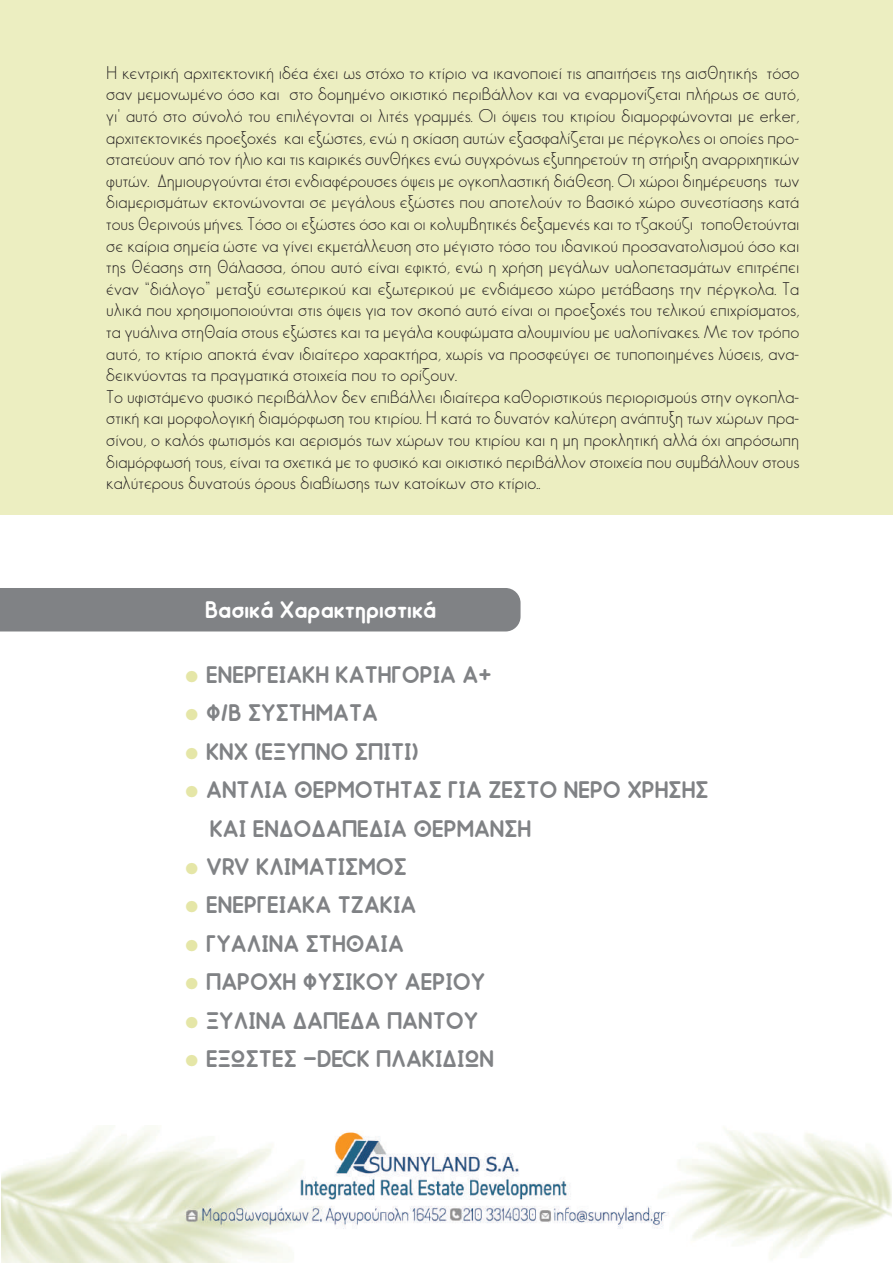
<style>
.page{position:relative;width:893px;height:1263px;background:#fff}
.page>*{position:absolute;margin:0;border:0;box-sizing:border-box;transform-origin:0 0}
.t1{font:700 24px/38.4px "Aka Acid Odin";color:#808285}
.t2{font:700 24px "Aka Acid Odin";color:#fff}
.t3{font:300 18px/21.6px "Aka Acid Geosans";color:#231f20}
.s1{font-family:"PFDIN Text Cond Pro";font-weight:400;font-size:18px;color:#e5e6a7}
</style>
<div class="page">
<div style="left:0;top:0;width:893px;height:514px;background:#eceec1"></div>
<div style="left:0;top:588px;width:521px;height:43px;background:#808285"></div>
<img style="left:1px;top:1127px;width:890px;height:136px">
<p class="t3" style="left:106px;top:63px;width:695px">Η κεντρική αρχιτεκτονική ιδέα έχει ως στόχο το κτίριο να ικανοποιεί τις απαιτήσεις της αισθητικής τόσο σαν μεμονωμένο όσο και στο δομημένο οικιστικό περιβάλλον και να εναρμονίζεται πλήρως σε αυτό, γι' αυτό στο σύνολό του επιλέγονται οι λιτές γραμμές. Οι όψεις του κτιρίου διαμορφώνονται με erker, αρχιτεκτονικές προεξοχές και εξώστες, ενώ η σκίαση αυτών εξασφαλίζεται με πέργκολες οι οποίες προ&shy;στατεύουν από τον ήλιο και τις καιρικές συνθήκες ενώ συγχρόνως εξυπηρετούν τη στήριξη αναρριχητικών φυτών. Δημιουργούνται έτσι ενδιαφέρουσες όψεις με ογκοπλαστική διάθεση. Οι χώροι διημέρευσης των διαμερισμάτων εκτονώνονται σε μεγάλους εξώστες που αποτελούν το βασικό χώρο συνεστίασης κατά τους θερινούς μήνες. Τόσο οι εξώστες όσο και οι κολυμβητικές δεξαμενές και το τζακούζι τοποθετούνται σε καίρια σημεία ώστε να γίνει εκμετάλλευση στο μέγιστο τόσο του ιδανικού προσανατολισμού όσο και της θέασης στη θάλασσα, όπου αυτό είναι εφικτό, ενώ η χρήση μεγάλων υαλοπετασμάτων επιτρέπει έναν “διάλογο” μεταξύ εσωτερικού και εξωτερικού με ενδιάμεσο χώρο μετάβασης την πέργκολα. Τα υλικά που χρησιμοποιούνται στις όψεις για τον σκοπό αυτό είναι οι προεξοχές του τελικού επιχρίσματος, τα γυάλινα στηθαία στους εξώστες και τα μεγάλα κουφώματα αλουμινίου με υαλοπίνακες. Με τον τρόπο αυτό, το κτίριο αποκτά έναν ιδιαίτερο χαρακτήρα, χωρίς να προσφεύγει σε τυποποιημένες λύσεις, ανα&shy;δεικνύοντας τα πραγματικά στοιχεία που το ορίζουν.<br>Το υφιστάμενο φυσικό περιβάλλον δεν επιβάλλει ιδιαίτερα καθοριστικούς περιορισμούς στην ογκοπλα&shy;στική και μορφολογική διαμόρφωση του κτιρίου. Η κατά το δυνατόν καλύτερη ανάπτυξη των χώρων πρα&shy;σίνου, ο καλός φωτισμός και αερισμός των χώρων του κτιρίου και η μη προκλητική αλλά όχι απρόσωπη διαμόρφωσή τους, είναι τα σχετικά με το φυσικό και οικιστικό περιβάλλον στοιχεία που συμβάλλουν στους καλύτερους δυνατούς όρους διαβίωσης των κατοίκων στο κτίριο.</p>
<h1 class="t2" style="left:205px;top:601px;width:232px">Βασικά Χαρακτηριστικά</h1>
<h1 class="t1" style="left:184px;top:658px;width:309px"><span class="s1">●</span> ΕΝΕΡΓΕΙΑΚΗ ΚΑΤΗΓΟΡΙΑ Α+</h1>
<h1 class="t1" style="left:184px;top:696px;width:195px"><span class="s1">●</span> Φ/Β ΣΥΣΤΗΜΑΤΑ</h1>
<h1 class="t1" style="left:184px;top:735px;width:236px"><span class="s1">●</span> KNX (ΕΞΥΠΝΟ ΣΠΙΤΙ)</h1>
<h1 class="t1" style="left:210px;top:773px;width:500px;text-indent:-26px"><span class="s1">●</span> ΑΝΤΛΙΑ ΘΕΡΜΟΤΗΤΑΣ ΓΙΑ ΖΕΣΤΟ ΝΕΡΟ ΧΡΗΣΗΣ<br>ΚΑΙ ΕΝΔΟΔΑΠΕΔΙΑ ΘΕΡΜΑΝΣΗ</h1>
<h1 class="t1" style="left:184px;top:850px;width:224px"><span class="s1">●</span> VRV ΚΛΙΜΑΤΙΣΜΟΣ</h1>
<h1 class="t1" style="left:184px;top:888px;width:234px"><span class="s1">●</span> ΕΝΕΡΓΕΙΑΚΑ ΤΖΑΚΙΑ</h1>
<h1 class="t1" style="left:184px;top:927px;width:221px"><span class="s1">●</span> ΓΥΑΛΙΝΑ ΣΤΗΘΑΙΑ</h1>
<h1 class="t1" style="left:184px;top:965px;width:303px"><span class="s1">●</span> ΠΑΡΟΧΗ ΦΥΣΙΚΟΥ ΑΕΡΙΟΥ</h1>
<h1 class="t1" style="left:184px;top:1004px;width:296px"><span class="s1">●</span> ΞΥΛΙΝΑ ΔΑΠΕΔΑ ΠΑΝΤΟΥ</h1>
<h1 class="t1" style="left:184px;top:1042px;width:311px"><span class="s1">●</span> ΕΞΩΣΤΕΣ -DECK ΠΛΑΚΙΔΙΩΝ</h1>
</div>
